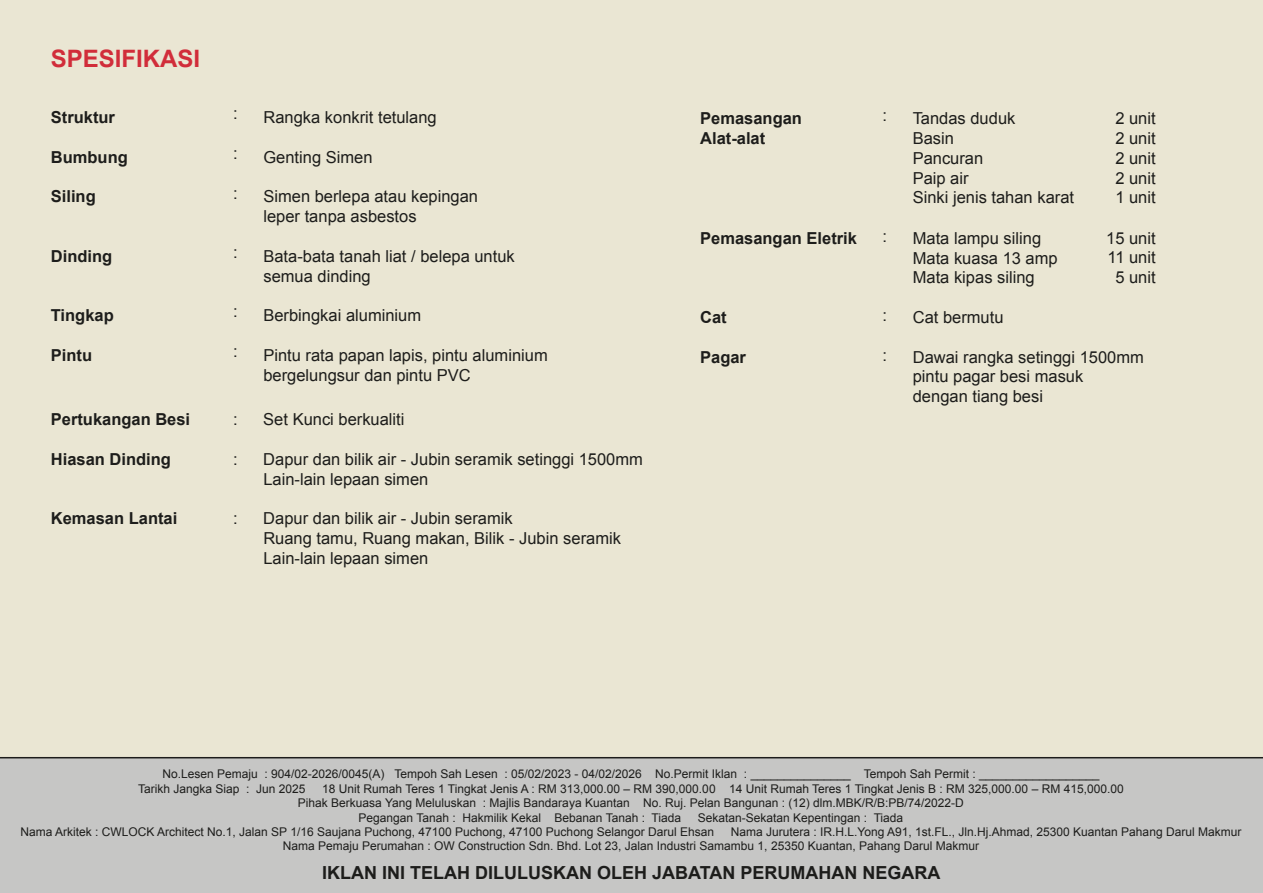
<style>
.page{position:relative;width:1263px;height:893px;background:#eae6d3}
.page>*{position:absolute;margin:0;border:0;box-sizing:border-box;transform-origin:0 0}
.t1{font:700 24px "Arial";color:#d12d3a}
.t2{font:700 18px "Arial";color:#1d1d1b}
.t3{font:16.5px/19.8px "Arial";color:#1d1d1b}
.t4{font:700 16.5px "Arial";color:#1d1d1b}
.t5{font:12px/14.4px "Arial";color:#1d1d1b}
</style>
<div class="page">
<div style="left:0;top:758px;width:1263px;height:135px;background:#c6c6c5"></div>
<hr style="left:0;top:757px;width:1263px;height:1px;background:#1d1d1b">
<h1 class="t1" style="left:51px;top:43px;width:151px">SPESIFIKASI</h1>
<h3 class="t3" style="left:233px;top:104px;width:6px">:</h3>
<h3 class="t3" style="left:233px;top:144px;width:6px">:</h3>
<h3 class="t3" style="left:233px;top:183px;width:6px">:</h3>
<h3 class="t4" style="left:51px;top:107px;width:66px">Struktur</h3>
<h3 class="t3" style="left:263px;top:108px;width:175px">Rangka konkrit tetulang</h3>
<h3 class="t4" style="left:51px;top:146px;width:78px">Bumbung</h3>
<h3 class="t3" style="left:263px;top:147px;width:111px">Genting Simen</h3>
<h3 class="t4" style="left:51px;top:186px;width:46px">Siling</h3>
<h3 class="t3" style="left:263px;top:187px;width:216px">Simen berlepa atau kepingan leper tanpa asbestos</h3>
<h3 class="t4" style="left:51px;top:245px;width:63px">Dinding</h3>
<h3 class="t3" style="left:263px;top:246px;width:253px">Bata-bata tanah liat / belepa untuk semua dinding</h3>
<h3 class="t4" style="left:51px;top:305px;width:64px">Tingkap</h3>
<h3 class="t3" style="left:263px;top:306px;width:159px">Berbingkai aluminium</h3>
<h3 class="t4" style="left:51px;top:344px;width:43px">Pintu</h3>
<h3 class="t3" style="left:263px;top:345px;width:286px">Pintu rata papan lapis, pintu aluminium bergelungsur dan pintu PVC</h3>
<h3 class="t4" style="left:51px;top:409px;width:141px">Pertukangan Besi</h3>
<h3 class="t3" style="left:263px;top:410px;width:143px">Set Kunci berkualiti</h3>
<h3 class="t4" style="left:51px;top:448px;width:122px">Hiasan Dinding</h3>
<h3 class="t3" style="left:263px;top:449px;width:381px">Dapur dan bilik air - Jubin seramik setinggi 1500mm<br>Lain-lain lepaan simen</h3>
<h3 class="t4" style="left:51px;top:508px;width:128px">Kemasan Lantai</h3>
<h3 class="t3" style="left:263px;top:509px;width:359px">Dapur dan bilik air - Jubin seramik<br>Ruang tamu, Ruang makan, Bilik - Jubin seramik<br>Lain-lain lepaan simen</h3>
<h3 class="t3" style="left:233px;top:243px;width:6px">:</h3>
<h3 class="t3" style="left:233px;top:302px;width:6px">:</h3>
<h3 class="t3" style="left:233px;top:342px;width:6px">:</h3>
<h3 class="t3" style="left:233px;top:410px;width:6px">:</h3>
<h3 class="t3" style="left:233px;top:449px;width:6px">:</h3>
<h3 class="t3" style="left:233px;top:509px;width:6px">:</h3>
<h3 class="t3" style="left:882px;top:105px;width:6px">:</h3>
<h3 class="t3" style="left:1115px;top:109px;width:42px;text-align:justify">2 unit 2 unit 2 unit 2 unit 1 unit</h3>
<h3 class="t3" style="left:1106px;top:228px;width:51px;text-align:center">15 unit<br>11 unit<br>5 unit</h3>
<h3 class="t4" style="left:700px;top:107px;width:103px">Pemasangan</h3>
<h3 class="t3" style="left:913px;top:109px;width:104px">Tandas duduk</h3>
<h3 class="t4" style="left:700px;top:127px;width:67px">Alat-alat</h3>
<h3 class="t3" style="left:913px;top:128px;width:163px">Basin<br>Pancuran<br>Paip air<br>Sinki jenis tahan karat</h3>
<h3 class="t4" style="left:700px;top:227px;width:158px">Pemasangan Eletrik</h3>
<h3 class="t3" style="left:913px;top:228px;width:146px">Mata lampu siling<br>Mata kuasa 13 amp<br>Mata kipas siling</h3>
<h3 class="t4" style="left:700px;top:306px;width:28px">Cat</h3>
<h3 class="t3" style="left:913px;top:307px;width:92px">Cat bermutu</h3>
<h3 class="t4" style="left:700px;top:346px;width:47px">Pagar</h3>
<h3 class="t3" style="left:913px;top:347px;width:233px">Dawai rangka setinggi 1500mm pintu pagar besi masuk<br>dengan tiang besi</h3>
<h3 class="t3" style="left:882px;top:226px;width:6px">:</h3>
<h3 class="t3" style="left:882px;top:305px;width:6px">:</h3>
<h3 class="t3" style="left:882px;top:345px;width:6px">:</h3>
<p class="t5" style="left:138px;top:767px;width:963px;text-indent:24px">No.Lesen Pemaju : 904/02-2026/0045(A) Tempoh Sah Lesen : 05/02/2023 - 04/02/2026 No.Permit Iklan : _______________ Tempoh Sah Permit : __________________<br>Tarikh Jangka Siap : Jun 2025</p>
<p class="t5" style="left:322px;top:781px;width:803px">18 Unit Rumah Teres 1 Tingkat Jenis A : RM 313,000.00 – RM 390,000.00 14 Unit Rumah Teres 1 Tingkat Jenis B : RM 325,000.00 – RM 415,000.00</p>
<p class="t5" style="left:298px;top:796px;width:667px">Pihak Berkuasa Yang Meluluskan : Majlis Bandaraya Kuantan No. Ruj. Pelan Bangunan : (12) dlm.MBK/R/B:PB/74/2022-D</p>
<p class="t5" style="left:359px;top:810px;width:324px">Pegangan Tanah : Hakmilik Kekal Bebanan Tanah : Tiada</p>
<p class="t5" style="left:21px;top:810px;width:884px;text-indent:677px">Sekatan-Sekatan Kepentingan : Tiada<br>Nama Arkitek : CWLOCK Architect No.1, Jalan SP 1/16 Saujana Puchong, 47100 Puchong, 47100 Puchong Selangor Darul Ehsan</p>
<p class="t5" style="left:283px;top:825px;width:960px;text-indent:448px">Nama Jurutera : IR.H.L.Yong A91, 1st.FL., Jln.Hj.Ahmad, 25300 Kuantan Pahang Darul Makmur<br>Nama Pemaju Perumahan : OW Construction Sdn. Bhd. Lot 23, Jalan Industri Samambu 1, 25350 Kuantan, Pahang Darul Makmur</p>
<h2 class="t2" style="left:322px;top:860px;width:620px">IKLAN INI TELAH DILULUSKAN OLEH JABATAN PERUMAHAN NEGARA</h2>
</div>
